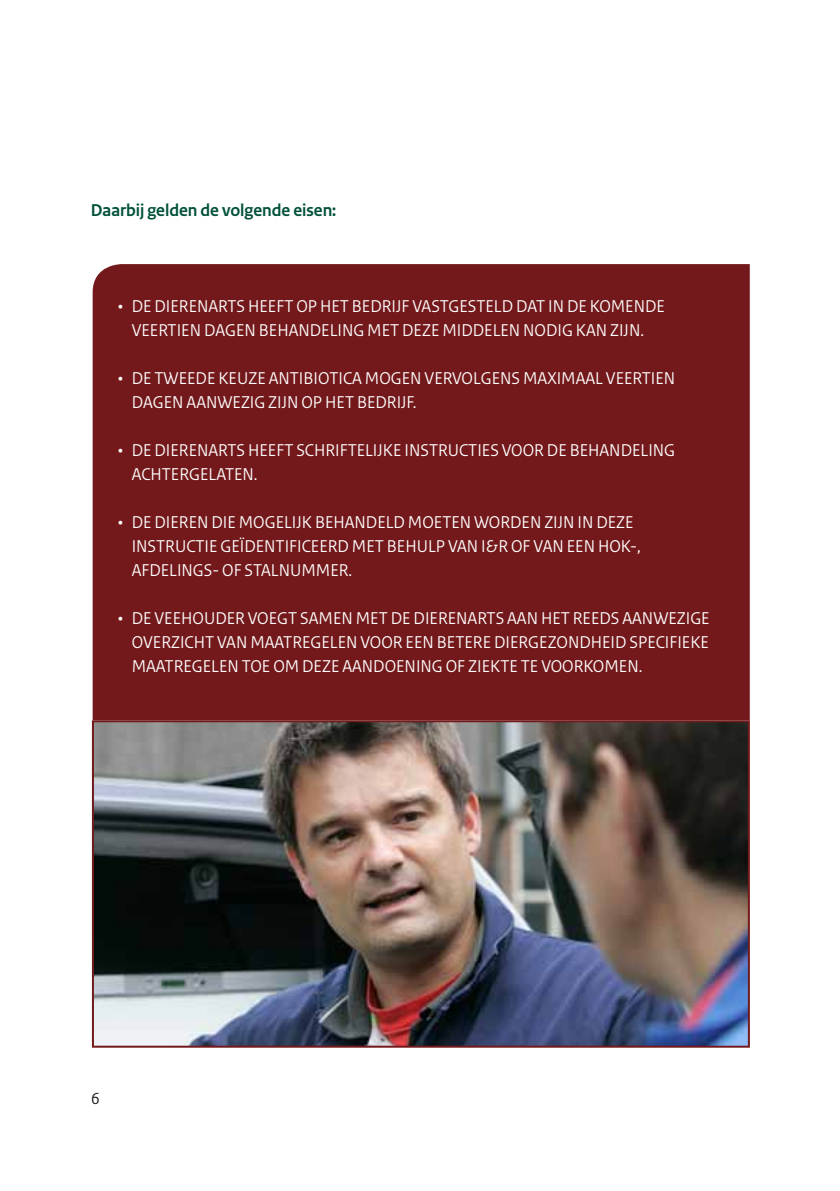
<style>
.page{position:relative;width:840px;height:1191px;background:#fff}
.page>*{position:absolute;margin:0;border:0;box-sizing:border-box;transform-origin:0 0}
.t1{font:18px/24px "Rijksoverheid Sans Heading";color:#fff}
.t2{font:700 18px "Rijksoverheid Sans Heading";color:#00503a}
.t3{font:17px "Rijksoverheid Sans";color:#1a171c}
</style>
<div class="page">
<div style="left:93px;top:264px;width:656px;height:456px;background:#74191b"></div>
<img style="left:95px;top:723px;width:651px;height:321px">
<div style="left:92px;top:720px;width:657px;height:327px;border:2px solid #74191b"></div>
<p class="t2" style="left:91px;top:200px;width:247px">Daarbij gelden de volgende eisen:</p>
<p class="t1" style="left:118px;top:294px;width:548px;text-align:center">• DE DIERENARTS HEEFT OP HET BEDRIJF VASTGESTELD DAT IN DE KOMENDE<br>VEERTIEN DAGEN BEHANDELING MET DEZE MIDDELEN NODIG KAN ZIJN.</p>
<p class="t1" style="left:132px;top:366px;width:545px;text-indent:-14px">• DE TWEEDE KEUZE ANTIBIOTICA MOGEN VERVOLGENS MAXIMAAL VEERTIEN<br>DAGEN AANWEZIG ZIJN OP HET BEDRIJF.</p>
<p class="t1" style="left:132px;top:438px;width:544px;text-indent:-14px">• DE DIERENARTS HEEFT SCHRIFTELIJKE INSTRUCTIES VOOR DE BEHANDELING<br>ACHTERGELATEN.</p>
<p class="t1" style="left:132px;top:510px;width:510px;text-indent:-14px">• DE DIEREN DIE MOGELIJK BEHANDELD MOETEN WORDEN ZIJN IN DEZE<br>INSTRUCTIE GEÏDENTIFICEERD MET BEHULP VAN I&amp;R OF VAN EEN HOK-,<br>AFDELINGS- OF STALNUMMER.</p>
<p class="t1" style="left:132px;top:606px;width:579px;text-align:justify;text-indent:-14px">• DE VEEHOUDER VOEGT SAMEN MET DE DIERENARTS AAN HET REEDS AANWEZIGE OVERZICHT VAN MAATREGELEN VOOR EEN BETERE DIERGEZONDHEID SPECIFIEKE MAATREGELEN TOE OM DEZE AANDOENING OF ZIEKTE TE VOORKOMEN.</p>
<p class="t3" style="left:91px;top:1089px;width:10px">6</p>
</div>
